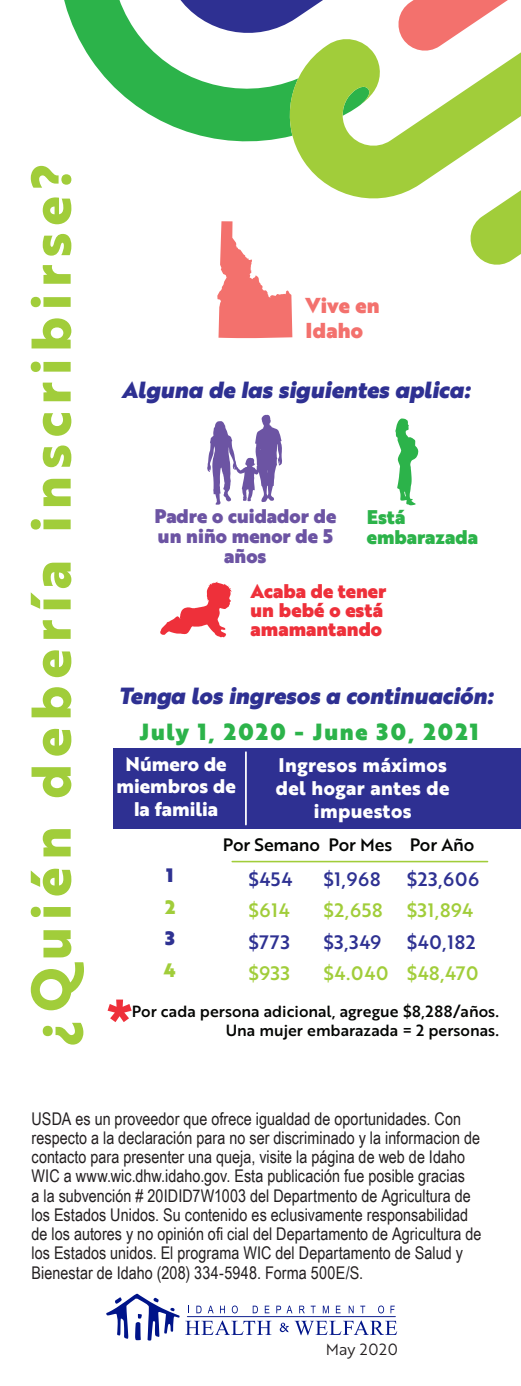
<style>
.page{position:relative;width:521px;height:1386px;background:#fff}
.page>*{position:absolute;margin:0;border:0;box-sizing:border-box;transform-origin:0 0}
.t1{font:61.25px "Brother 1816 Bold";color:#ee303a}
.t2{font:700 54.25px "Brother 1816 Extra";letter-spacing:.13em;color:#a1cd3a}
.t3{font:22.75px "Brother 1816 Black Italic";color:#2e3092}
.t4{font:22.75px "Brother 1816 Black";letter-spacing:.095em;color:#2cb34a}
.t5{font:21px/24.5px "Brother 1816 Black";letter-spacing:.01em;color:#f3716d}
.t6{font:700 19.25px "Brother 1816 Extra";letter-spacing:.02em;color:#fff}
.t7{font:19.25px/19.2px "Brother 1816 Black";color:#ee303a}
.t8{font:19.25px "Brother 1816 Black";color:#6c54a3}
.t9{font:700 19.25px "Brother 1816 Extra";color:#fff}
.t10{font:19.25px "Brother 1816 Black";color:#2cb34a}
.t11{font:18.9px "Brother 1816 Medium";letter-spacing:.04em;color:#2e3192}
.t12{font:18.9px "Brother 1816 Medium";letter-spacing:.04em;color:#a1cd3a}
.t13{font:18.9px/31.5px "Brother 1816 Black";color:#2e3192}
.t14{font:17.5px/19.2px "Arial Narrow";letter-spacing:.005em;color:#231f20}
.t15{font:17.5px "Brother 1816 Medium";letter-spacing:-.01em;color:#040503}
.t16{font:15.75px "Brother 1816 Medium";color:#040503}
.t17{font:15.75px "Brother 1816 Book";letter-spacing:.035em;color:#231f20}
.s1{color:#a1cd3a}
</style>
<div class="page">
<div style="left:113px;top:748px;width:407px;height:81px;background:#2e3092"></div>
<svg style="left:398px;top:0;width:110px;height:32px"></svg>
<svg style="left:64px;top:0;width:259px;height:142px"></svg>
<svg style="left:278px;top:32px;width:242px;height:233px"></svg>
<svg style="left:106px;top:1293px;width:291px;height:48px"></svg>
<hr style="left:232px;top:861px;width:255px;height:1px;background:#a1cd3a">
<svg style="left:160px;top:582px;width:71px;height:55px"></svg>
<svg style="left:395px;top:418px;width:23px;height:87px"></svg>
<svg style="left:217px;top:221px;width:75px;height:117px"></svg>
<svg style="left:207px;top:415px;width:75px;height:90px"></svg>
<hr style="left:245px;top:752px;width:2px;height:73px;background:#fff">
<p class="t2" style="left:9px;top:1048px;width:886px;rotate:-90deg">¿Quién debería inscribirse?</p>
<p class="t5" style="left:305px;top:293px;width:76px">Vive en<br>Idaho</p>
<p class="t3" style="left:121px;top:372px;width:350px">Alguna de las siguientes aplica:</p>
<p class="t8" style="left:154px;top:501px;width:183px">Padre o cuidador de</p>
<p class="t8" style="left:158px;top:521px;width:176px">un niño menor de 5</p>
<p class="t8" style="left:224px;top:541px;width:44px">años</p>
<p class="t10" style="left:366px;top:502px;width:40px">Está</p>
<p class="t10" style="left:366px;top:522px;width:112px">embarazada</p>
<p class="t7" style="left:250px;top:581px;width:137px">Acaba de tener un bebé o está amamantando</p>
<p class="t3" style="left:118px;top:678px;width:376px">Tenga los ingresos a continuación:</p>
<p class="t4" style="left:139px;top:715px;width:340px">July 1, 2020 - June 30, 2021</p>
<p class="t9" style="left:125px;top:749px;width:103px">Número de</p>
<p class="t9" style="left:116px;top:772px;width:121px">miembros de</p>
<p class="t9" style="left:134px;top:795px;width:86px">la familia</p>
<p class="t6" style="left:278px;top:751px;width:170px">Ingresos máximos</p>
<p class="t6" style="left:276px;top:773px;width:175px">del hogar antes de</p>
<p class="t6" style="left:314px;top:796px;width:99px">impuestos</p>
<p class="t15" style="left:223px;top:832px;width:253px">Por Semano Por Mes Por Año</p>
<p class="t11" style="left:248px;top:865px;width:46px">$454</p>
<p class="t11" style="left:323px;top:865px;width:59px">$1,968</p>
<p class="t11" style="left:406px;top:865px;width:74px">$23,606</p>
<p class="t12" style="left:248px;top:896px;width:43px">$614</p>
<p class="t12" style="left:323px;top:896px;width:61px">$2,658</p>
<p class="t12" style="left:406px;top:896px;width:68px">$31,894</p>
<p class="t11" style="left:248px;top:928px;width:43px">$773</p>
<p class="t11" style="left:323px;top:928px;width:59px">$3,349</p>
<p class="t11" style="left:406px;top:928px;width:71px">$40,182</p>
<p class="t12" style="left:248px;top:959px;width:43px">$933</p>
<p class="t12" style="left:323px;top:959px;width:67px">$4.040</p>
<p class="t12" style="left:406px;top:959px;width:73px">$48,470</p>
<p class="t13" style="left:164px;top:859px;width:14px">1<br><span class="s1">2<br></span>3<br><span class="s1">4</span></p>
<p class="t16" style="left:132px;top:999px;width:368px">Por cada persona adicional, agregue $8,288/años.</p>
<p class="t16" style="left:226px;top:1018px;width:274px">Una mujer embarazada = 2 personas.</p>
<p class="t1" style="left:105px;top:977px;width:29px">*</p>
<p class="t14" style="left:32px;top:1108px;width:451px">USDA es un proveedor que ofrece igualdad de oportunidades. Con respecto a la declaración para no ser discriminado y la informacion de contacto para presenter una queja, visite la página de web de Idaho WIC a www.wic.dhw.idaho.gov. Esta publicación fue posible gracias<br>a la subvención # 20IDID7W1003 del Departmento de Agricultura de los Estados Unidos. Su contenido es eclusivamente responsabilidad de los autores y no opinión ofi cial del Departamento de Agricultura de los Estados unidos. El programa WIC del Departamento de Salud y Bienestar de Idaho (208) 334-5948. Forma 500E/S.</p>
<p class="t17" style="left:325px;top:1337px;width:73px">May 2020</p>
</div>
